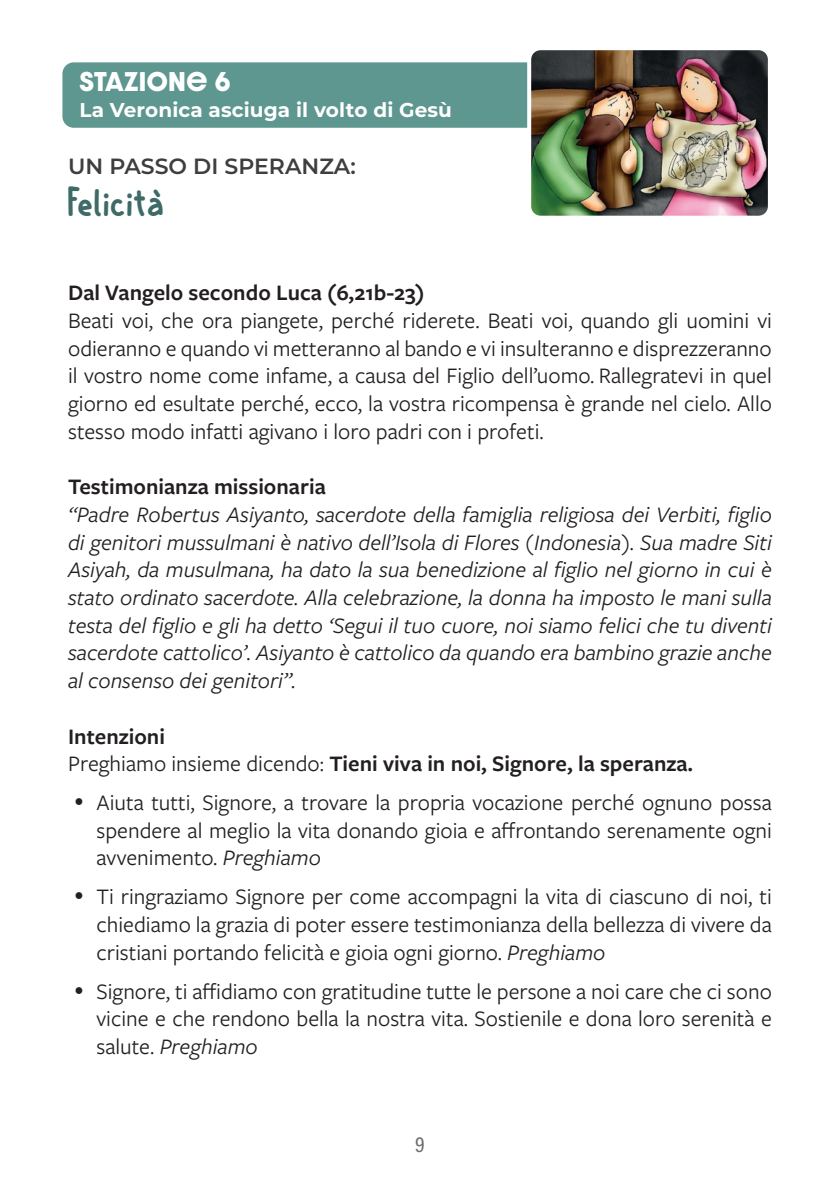
<style>
.page{position:relative;width:840px;height:1191px;background:#fff}
.page>*{position:absolute;margin:0;border:0;box-sizing:border-box;transform-origin:0 0}
.t1{font:38px "Lets Play";color:#3e6b67}
.t2{font:23px/27.6px "Freight Sans Pro";color:#231f20;text-align:justify}
.t3{font:italic 23px/27.6px "Freight Sans Pro";color:#231f20;text-align:justify}
.t4{font:600 23px/27.6px "Freight Sans Pro";color:#231f20}
.t5{font:700 23px "Dazzle Unicase";letter-spacing:.02em;color:#fff}
.t6{font:600 22px "Montserrat";color:#3e3e3f}
.t7{font:700 20px "Montserrat";letter-spacing:.005em;color:#fff}
.t8{font:20px "Adelle Sans Cnd";color:#6c6d70}
.s1{font-weight:400}
.s2{font-style:italic}
</style>
<div class="page">
<div style="left:62px;top:62px;width:698px;height:66px;background:#5e9790;border-radius:11px"></div>
<img style="left:532px;top:51px;width:234px;height:164px">
<div style="left:527px;top:46px;width:244px;height:174px;border:4px solid #fff;border-radius:11px"></div>
<p class="t5" style="left:79px;top:64px;width:152px">STAZIONE 6</p>
<p class="t7" style="left:79px;top:96px;width:374px">La Veronica asciuga il volto di Gesù</p>
<p class="t6" style="left:68px;top:151px;width:289px">UN PASSO DI SPERANZA:</p>
<h1 class="t1" style="left:68px;top:176px;width:99px">Felicità</h1>
<p class="t4" style="left:68px;top:278px;width:358px">Dal Vangelo secondo Luca (6,21b-23)</p>
<p class="t2" style="left:68px;top:306px;width:705px">Beati voi, che ora piangete, perché riderete. Beati voi, quando gli uomini vi odieranno e quando vi metteranno al bando e vi insulteranno e disprezzeranno il vostro nome come infame, a causa del Figlio dell’uomo. Rallegratevi in quel giorno ed esultate perché, ecco, la vostra ricompensa è grande nel cielo. Allo stesso modo infatti agivano i loro padri con i profeti.</p>
<p class="t4" style="left:68px;top:472px;width:259px">Testimonianza missionaria</p>
<p class="t3" style="left:68px;top:500px;width:705px">“Padre Robertus Asiyanto, sacerdote della famiglia religiosa dei Verbiti, figlio di genitori mussulmani è nativo dell’Isola di Flores (Indonesia). Sua madre Siti Asiyah, da musulmana, ha dato la sua benedizione al figlio nel giorno in cui è stato ordinato sacerdote. Alla celebrazione, la donna ha imposto le mani sulla testa del figlio e gli ha detto ‘Segui il tuo cuore, noi siamo felici che tu diventi sacerdote cattolico’. Asiyanto è cattolico da quando era bambino grazie anche al consenso dei genitori”.</p>
<p class="t4" style="left:68px;top:721px;width:626px">Intenzioni<br><span class="s1">Preghiamo insieme dicendo:</span> Tieni viva in noi, Signore, la speranza.</p>
<p class="t2" style="left:96px;top:788px;width:676px">Aiuta tutti, Signore, a trovare la propria vocazione perché ognuno possa spendere al meglio la vita donando gioia e affrontando serenamente ogni avvenimento. <span class="s2">Preghiamo</span></p>
<p class="t2" style="left:96px;top:882px;width:676px">Ti ringraziamo Signore per come accompagni la vita di ciascuno di noi, ti chiediamo la grazia di poter essere testimonianza della bellezza di vivere da cristiani portando felicità e gioia ogni giorno. <span class="s2">Preghiamo</span></p>
<p class="t2" style="left:96px;top:976px;width:676px">Signore, ti affidiamo con gratitudine tutte le persone a noi care che ci sono vicine e che rendono bella la nostra vita. Sostienile e dona loro serenità e salute. <span class="s2">Preghiamo</span></p>
<p class="t8" style="left:415px;top:1133px;width:11px">9</p>
</div>
